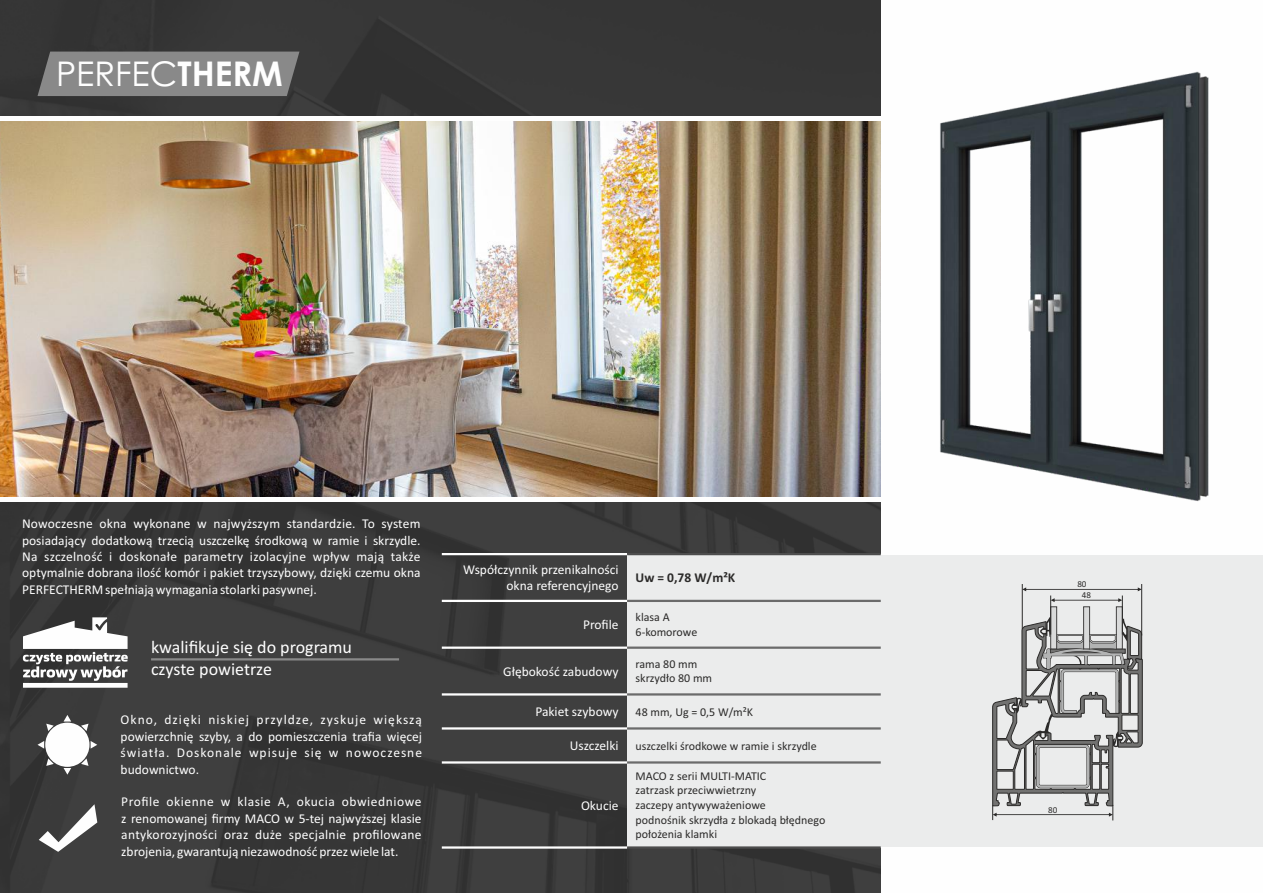
<style>
.page{position:relative;width:1263px;height:893px;background:#fff}
.page>*{position:absolute;margin:0;border:0;box-sizing:border-box;transform-origin:0 0}
.t1{font:34.05px "Levenim";color:#fefefe}
.t2{font:18px/21.9px "Calibri";color:#fefefe}
.t3{font:13.5px/16.5px "Calibri";color:#fefefe;text-align:justify}
.t4{font:700 13.5px "Calibri";color:#2b2a29}
.t5{font:12px/14.7px "Calibri";color:#2b2a29}
.t6{font:9px/11.4px "Calibri";color:#2b2a29;text-align:center}
.s1{font-weight:700}
</style>
<div class="page">
<img style="left:0;top:0;width:880px;height:893px">
<div style="left:38px;top:52px;width:261px;height:44px;background:#898989"></div>
<div style="left:0;top:116px;width:880px;height:5px;background:#fefefe"></div>
<div style="left:0;top:497px;width:880px;height:5px;background:#fefefe"></div>
<div style="left:880px;top:555px;width:383px;height:291px;background:#ebecec"></div>
<div style="left:627px;top:554px;width:254px;height:47px;background:#ebecec"></div>
<div style="left:627px;top:601px;width:254px;height:47px;background:#ebecec"></div>
<div style="left:627px;top:648px;width:254px;height:46px;background:#ebecec"></div>
<div style="left:627px;top:694px;width:254px;height:34px;background:#ebecec"></div>
<div style="left:627px;top:728px;width:254px;height:34px;background:#ebecec"></div>
<div style="left:627px;top:762px;width:254px;height:85px;background:#ebecec"></div>
<hr style="left:442px;top:846px;width:185px;height:3px;background:#fefefe">
<hr style="left:627px;top:846px;width:254px;height:3px;background:#4d4d4d">
<hr style="left:442px;top:761px;width:185px;height:3px;background:#fefefe">
<hr style="left:627px;top:761px;width:254px;height:3px;background:#6b6b6b">
<hr style="left:442px;top:727px;width:185px;height:3px;background:#fefefe">
<hr style="left:627px;top:727px;width:254px;height:3px;background:#6b6b6b">
<hr style="left:442px;top:693px;width:185px;height:3px;background:#fefefe">
<hr style="left:627px;top:693px;width:254px;height:3px;background:#6b6b6b">
<hr style="left:442px;top:646px;width:185px;height:3px;background:#fefefe">
<hr style="left:627px;top:646px;width:254px;height:3px;background:#6b6b6b">
<hr style="left:442px;top:600px;width:185px;height:2px;background:#fefefe">
<hr style="left:627px;top:600px;width:254px;height:2px;background:#6b6b6b">
<hr style="left:442px;top:553px;width:185px;height:2px;background:#fefefe">
<hr style="left:627px;top:553px;width:254px;height:2px;background:#4d4d4d">
<hr style="left:1022px;top:584px;width:1px;height:45px;background:#2b2a29">
<hr style="left:1122px;top:595px;width:1px;height:40px;background:#2b2a29">
<hr style="left:1050px;top:595px;width:1px;height:40px;background:#2b2a29">
<hr style="left:1141px;top:584px;width:1px;height:51px;background:#2b2a29">
<svg style="left:992px;top:598px;width:151px;height:249px"></svg>
<svg style="left:1022px;top:587px;width:120px;height:4px"></svg>
<img style="left:940px;top:71px;width:269px;height:430px">
<img style="left:0;top:121px;width:880px;height:376px">
<svg style="left:23px;top:617px;width:105px;height:71px"></svg>
<hr style="left:151px;top:658px;width:248px;height:2px;background:#898989">
<div style="left:45px;top:723px;width:44px;height:44px;background:#fefefe;border-radius:50%"></div>
<svg style="left:64px;top:715px;width:7px;height:6px"></svg>
<svg style="left:64px;top:768px;width:7px;height:7px"></svg>
<svg style="left:46px;top:724px;width:8px;height:7px"></svg>
<svg style="left:81px;top:758px;width:8px;height:8px"></svg>
<svg style="left:38px;top:741px;width:6px;height:8px"></svg>
<svg style="left:91px;top:741px;width:6px;height:8px"></svg>
<svg style="left:46px;top:758px;width:8px;height:8px"></svg>
<svg style="left:81px;top:724px;width:8px;height:7px"></svg>
<svg style="left:39px;top:804px;width:58px;height:48px"></svg>
<h1 class="t1" style="left:56px;top:54px;width:228px">PERFEC<span class="s1">THERM</span></h1>
<p class="t3" style="left:22px;top:516px;width:400px">Nowoczesne okna wykonane w najwyższym standardzie. To system posiadający dodatkową trzecią uszczelkę środkową w ramie i skrzydle.<br>Na szczelność i doskonałe parametry izolacyjne wpływ mają także optymalnie dobrana ilość komór i pakiet trzyszybowy, dzięki czemu okna PERFECTHERM spełniają wymagania stolarki pasywnej.</p>
<h2 class="t2" style="left:151px;top:637px;width:202px">kwalifikuje się do programu czyste powietrze</h2>
<p class="t3" style="left:121px;top:713px;width:303px">Okno, dzięki niskiej przyldze, zyskuje większą powierzchnię szyby, a do pomieszczenia trafia więcej światła. Doskonale wpisuje się w nowoczesne budownictwo.</p>
<p class="t3" style="left:121px;top:795px;width:302px">Profile okienne w klasie A, okucia obwiedniowe z renomowanej firmy MACO w 5-tej najwyższej klasie antykorozyjności oraz duże specjalnie profilowane zbrojenia, gwarantują niezawodność przez wiele lat.</p>
<p class="t3" style="left:463px;top:562px;width:157px;text-align:right">Współczynnik przenikalności okna referencyjnego</p>
<p class="t4" style="left:636px;top:572px;width:101px">Uw = 0,78 W/m²K</p>
<p class="t3" style="left:583px;top:617px;width:37px">Profile</p>
<p class="t5" style="left:636px;top:611px;width:63px">klasa A<br>6-komorowe</p>
<p class="t3" style="left:503px;top:664px;width:117px">Głębokość zabudowy</p>
<p class="t5" style="left:636px;top:657px;width:78px">rama 80 mm skrzydło 80 mm</p>
<p class="t3" style="left:535px;top:704px;width:85px">Pakiet szybowy</p>
<p class="t5" style="left:636px;top:705px;width:119px">48 mm, Ug = 0,5 W/m²K</p>
<p class="t3" style="left:570px;top:738px;width:50px">Uszczelki</p>
<p class="t5" style="left:636px;top:739px;width:183px">uszczelki środkowe w ramie i skrzydle</p>
<p class="t3" style="left:581px;top:798px;width:39px">Okucie</p>
<p class="t5" style="left:636px;top:769px;width:191px">MACO z serii MULTI-MATIC<br>zatrzask przeciwwietrzny<br>zaczepy antywyważeniowe<br>podnośnik skrzydła z blokadą błędnego położenia klamki</p>
<p class="t6" style="left:1077px;top:579px;width:15px">80<br>48</p>
<p class="t6" style="left:1048px;top:805px;width:11px">80</p>
</div>
